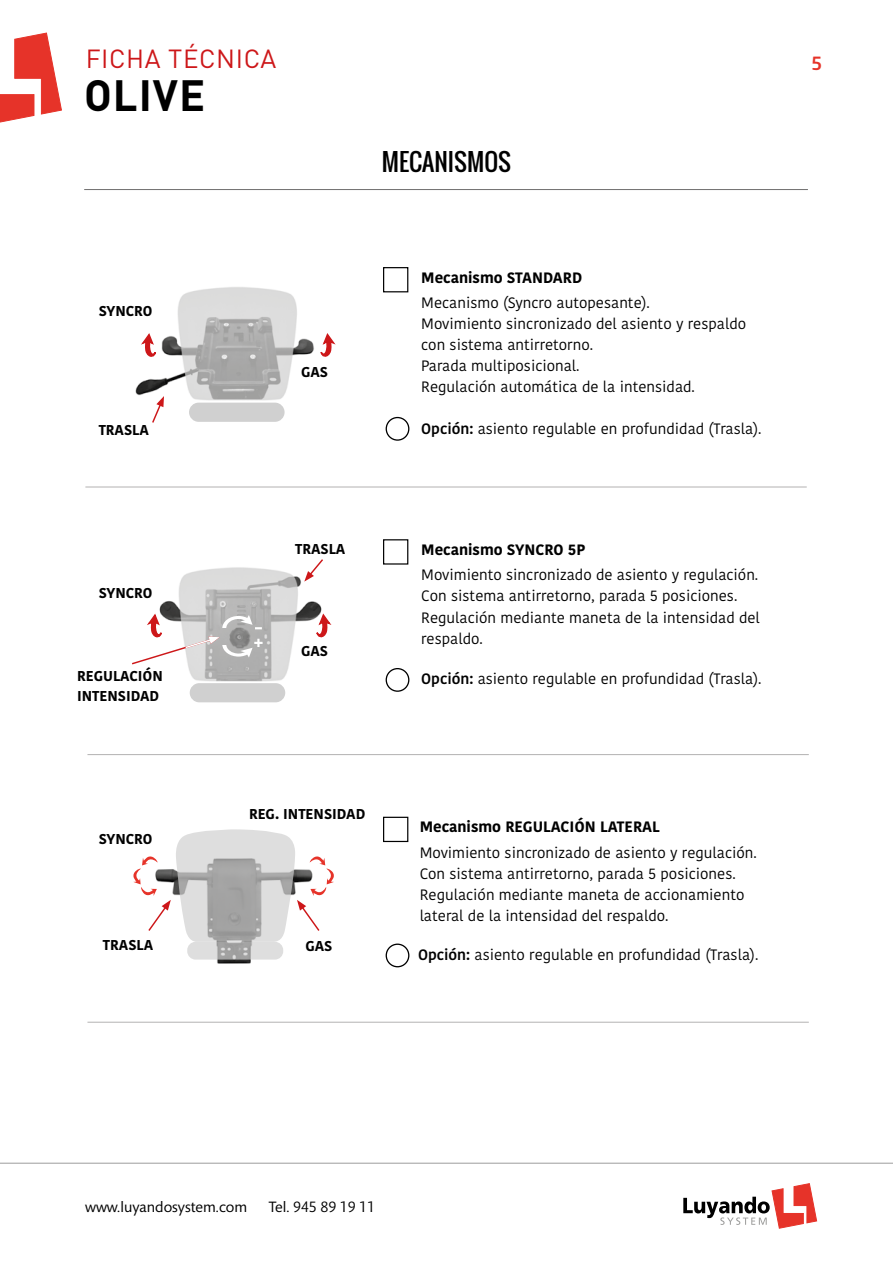
<style>
.page{position:relative;width:893px;height:1263px;background:#fff}
.page>*{position:absolute;margin:0;border:0;box-sizing:border-box;transform-origin:0 0}
.t1{font:700 43.2px "DIN";letter-spacing:.02em;color:#000}
.t2{font:25.95px "DIN";letter-spacing:.02em;color:#cd1719}
.t3{font:24px "Oswald";color:#000}
.t4{font:500 18px "Neo Sans Std";color:#e63329}
.t5{font:15.3px "Mundo Sans Std";color:#000}
.t6{font:15px/21px "Kohinoor Bangla";color:#000}
.t7{font:700 15px "Kohinoor Bangla";color:#000}
.t8{font:700 14.25px/19.6px "Kohinoor Bangla";color:#000}
.s1{font-weight:600}
</style>
<div class="page">
<svg style="left:683px;top:1183px;width:134px;height:45px"></svg>
<hr style="left:0;top:1163px;width:893px;height:1px;background:#9d9d9c">
<svg style="left:0;top:33px;width:62px;height:90px"></svg>
<hr style="left:84px;top:189px;width:724px;height:1px;background:#706f6f">
<img style="left:159px;top:567px;width:163px;height:127px">
<svg style="left:316px;top:612px;width:16px;height:28px"></svg>
<div style="left:190px;top:683px;width:95px;height:19px;background:#d0d0d0;border-radius:10px"></div>
<svg style="left:132px;top:612px;width:131px;height:53px"></svg>
<img style="left:135px;top:287px;width:179px;height:117px">
<svg style="left:320px;top:333px;width:16px;height:24px"></svg>
<svg style="left:139px;top:332px;width:18px;height:28px"></svg>
<div style="left:189px;top:403px;width:96px;height:19px;background:#d0d0d0;border-radius:10px"></div>
<hr style="left:85px;top:487px;width:722px;height:1px;background:#b3b2b2">
<hr style="left:87px;top:754px;width:722px;height:1px;background:#b3b2b2">
<hr style="left:87px;top:1022px;width:722px;height:1px;background:#b3b2b2">
<div style="left:383px;top:267px;width:25px;height:25px;border:1px solid #000"></div>
<div style="left:383px;top:539px;width:25px;height:26px;border:1px solid #000"></div>
<div style="left:383px;top:817px;width:25px;height:25px;border:1px solid #000"></div>
<img style="left:187px;top:942px;width:96px;height:22px">
<svg style="left:187px;top:942px;width:96px;height:17px;background:#c9c9c9"></svg>
<svg style="left:133px;top:829px;width:201px;height:113px"></svg>
<svg style="left:304px;top:559px;width:19px;height:23px"></svg>
<svg style="left:151px;top:396px;width:13px;height:27px"></svg>
<div style="left:386px;top:417px;width:23px;height:24px;border:1px solid #000;border-radius:50%"></div>
<div style="left:386px;top:668px;width:23px;height:24px;border:1px solid #000;border-radius:50%"></div>
<div style="left:386px;top:943px;width:23px;height:24px;border:1px solid #000;border-radius:50%"></div>
<h2 class="t2" style="left:86px;top:43px;width:192px">FICHA TÉCNICA</h2>
<h1 class="t1" style="left:84px;top:67px;width:122px">OLIVE</h1>
<p class="t8" style="left:99px;top:300px;width:55px">SYNCRO</p>
<p class="t8" style="left:99px;top:419px;width:52px">TRASLA</p>
<p class="t8" style="left:301px;top:361px;width:29px">GAS</p>
<h3 class="t3" style="left:382px;top:143px;width:131px">MECANISMOS</h3>
<p class="t7" style="left:421px;top:264px;width:162px">Mecanismo STANDARD</p>
<p class="t6" style="left:421px;top:292px;width:326px">Mecanismo (Syncro autopesante).<br>Movimiento sincronizado del asiento y respaldo con sistema antirretorno.<br>Parada multiposicional.<br>Regulación automática de la intensidad.</p>
<p class="t6" style="left:421px;top:418px;width:342px"><span class="s1">Opción:</span> asiento regulable en profundidad (Trasla).</p>
<p class="t8" style="left:99px;top:582px;width:55px">SYNCRO</p>
<p class="t8" style="left:77px;top:665px;width:87px">REGULACIÓN<br>INTENSIDAD</p>
<p class="t8" style="left:295px;top:539px;width:52px">TRASLA</p>
<p class="t8" style="left:301px;top:640px;width:29px">GAS</p>
<p class="t7" style="left:421px;top:536px;width:166px">Mecanismo SYNCRO 5P</p>
<p class="t6" style="left:421px;top:564px;width:340px">Movimiento sincronizado de asiento y regulación.<br>Con sistema antirretorno, parada 5 posiciones.<br>Regulación mediante maneta de la intensidad del respaldo.</p>
<p class="t6" style="left:421px;top:668px;width:342px"><span class="s1">Opción:</span> asiento regulable en profundidad (Trasla).</p>
<p class="t8" style="left:99px;top:829px;width:55px">SYNCRO</p>
<p class="t8" style="left:103px;top:934px;width:52px">TRASLA</p>
<p class="t8" style="left:249px;top:804px;width:118px">REG. INTENSIDAD</p>
<p class="t8" style="left:305px;top:935px;width:29px">GAS</p>
<p class="t7" style="left:420px;top:814px;width:242px">Mecanismo REGULACIÓN LATERAL</p>
<p class="t6" style="left:420px;top:842px;width:339px">Movimiento sincronizado de asiento y regulación.<br>Con sistema antirretorno, parada 5 posiciones.<br>Regulación mediante maneta de accionamiento lateral de la intensidad del respaldo.</p>
<p class="t6" style="left:418px;top:943px;width:342px"><span class="s1">Opción:</span> asiento regulable en profundidad (Trasla).</p>
<p class="t4" style="left:811px;top:52px;width:13px">5</p>
<p class="t5" style="left:85px;top:1198px;width:164px">www.luyandosystem.com</p>
<p class="t5" style="left:269px;top:1198px;width:108px">Tel. 945 89 19 11</p>
</div>
